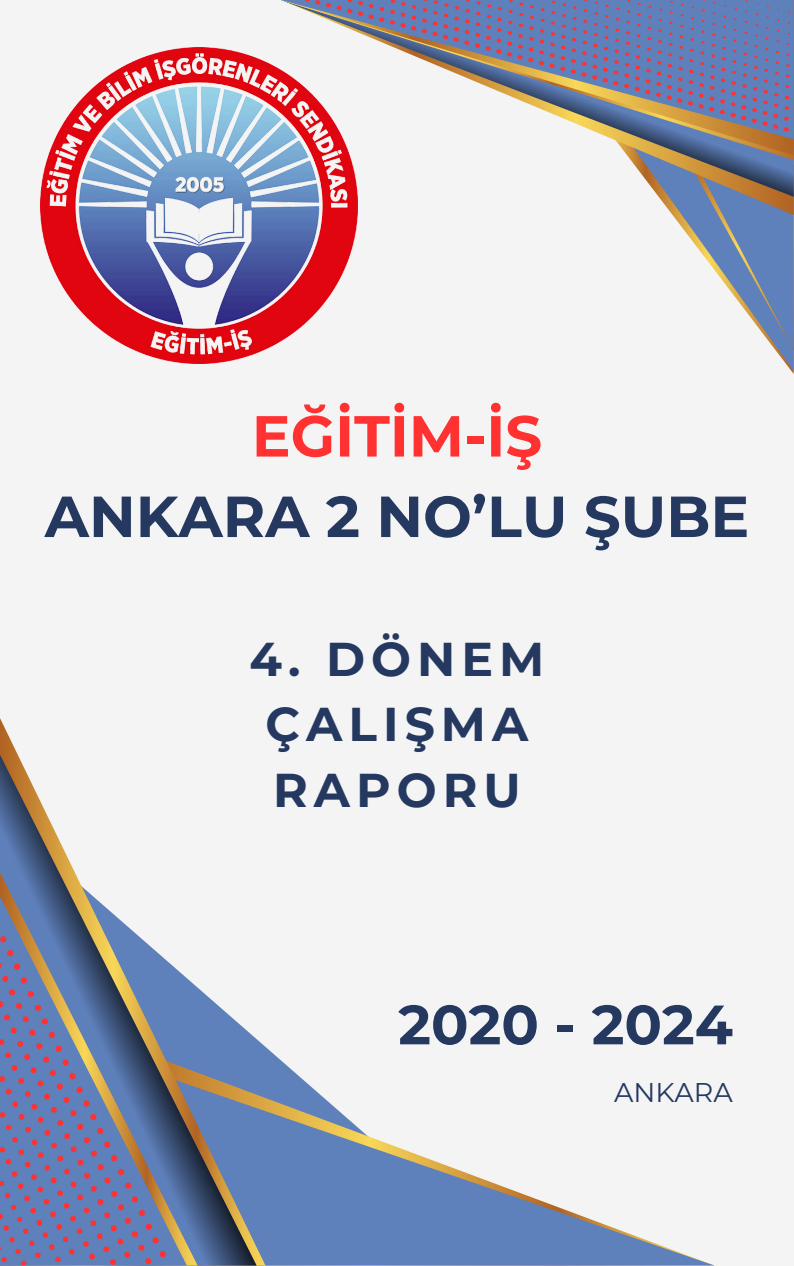
<style>
.page{position:relative;width:794px;height:1266px;background:#fff}
.page>*{position:absolute;margin:0;border:0;box-sizing:border-box;transform-origin:0 0}
.t1{font:700 57.75px/80.4px "Montserrat";color:#243860;text-align:center}
.t2{font:700 55.35px "Montserrat";color:#243860}
.t3{font:700 47.25px/65.8px "Montserrat";letter-spacing:.13em;color:#243860;text-align:center}
.t4{font:27px "Montserrat";color:#243860}
.s1{color:#ff3131}
</style>
<div class="page">
<div style="left:0;top:0;width:793px;height:1266px;background:#f4f4f4"></div>
<svg style="left:265px;top:1058px;width:448px;height:207px"></svg>
<svg style="left:0;top:718px;width:265px;height:547px"></svg>
<svg style="left:0;top:755px;width:256px;height:510px"></svg>
<svg style="left:0;top:872px;width:197px;height:393px"></svg>
<svg style="left:0;top:896px;width:187px;height:369px"></svg>
<svg style="left:0;top:936px;width:166px;height:321px;background:#6f7c95"></svg>
<svg style="left:0;top:962px;width:152px;height:302px;background:#6d768e"></svg>
<svg style="left:0;top:1001px;width:131px;height:264px;background:#7178a5"></svg>
<svg style="left:776px;top:351px;width:17px;height:20px"></svg>
<svg style="left:672px;top:215px;width:121px;height:136px"></svg>
<svg style="left:357px;top:197px;width:436px;height:18px"></svg>
<svg style="left:357px;top:160px;width:436px;height:37px"></svg>
<svg style="left:627px;top:155px;width:166px;height:5px"></svg>
<svg style="left:613px;top:139px;width:180px;height:16px;background:#8d8071"></svg>
<svg style="left:281px;top:0;width:512px;height:139px"></svg>
<svg style="left:294px;top:0;width:494px;height:132px"></svg>
<svg style="left:315px;top:0;width:473px;height:121px"></svg>
<svg style="left:358px;top:0;width:430px;height:110px"></svg>
<svg style="left:391px;top:0;width:398px;height:99px;background:#7c85ab"></svg>
<img style="left:40px;top:47px;width:317px;height:317px">
<h1 class="t1" style="left:45px;top:396px;width:705px"><span class="s1">EĞİTİM-İŞ<br></span>ANKARA 2 NO’LU ŞUBE</h1>
<h2 class="t3" style="left:249px;top:625px;width:296px">4. DÖNEM<br>ÇALIŞMA<br>RAPORU</h2>
<p class="t2" style="left:398px;top:990px;width:336px">2020 - 2024</p>
<p class="t4" style="left:613px;top:1075px;width:120px">ANKARA</p>
</div>
